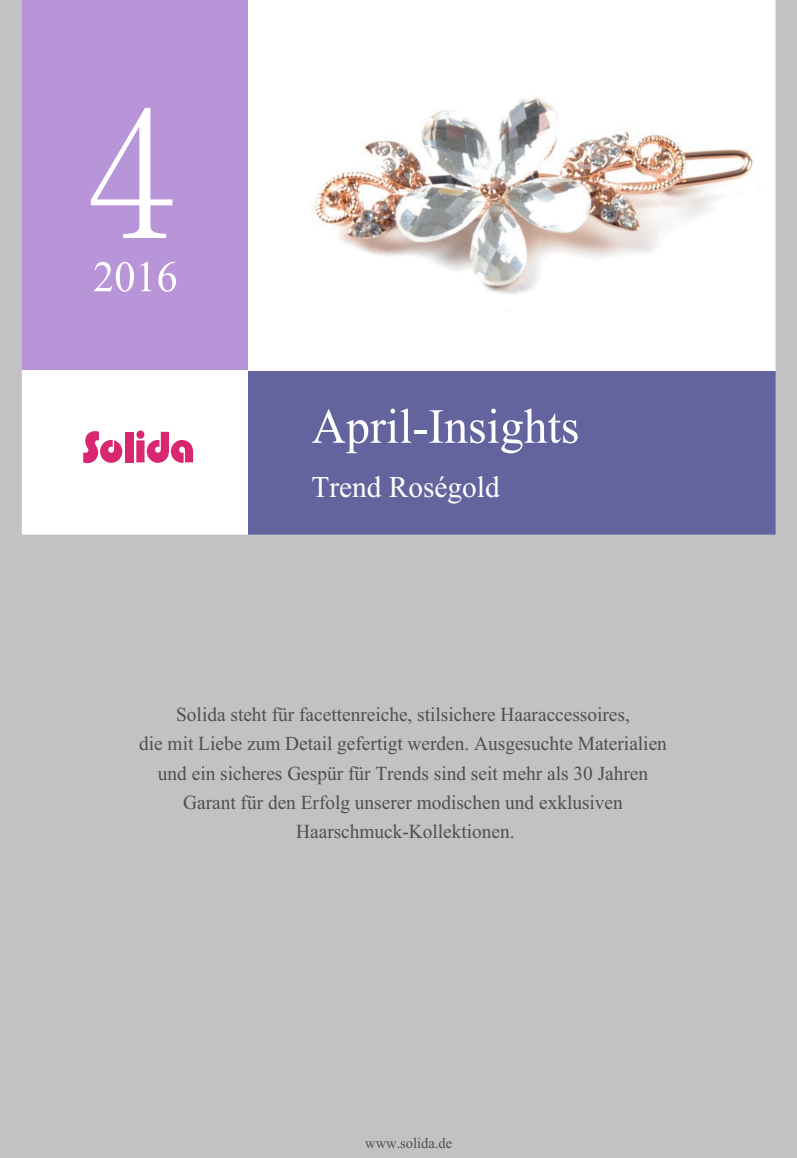
<style>
.page{position:relative;width:797px;height:1158px;background:#fff}
.page>*{position:absolute;margin:0;border:0;box-sizing:border-box;transform-origin:0 0}
.t1{font:185.4px "Batang Che";color:#fff}
.t2{font:61.05px "Aparajita";color:#fff}
.t3{font:54.15px "Aparajita";color:#fff}
.t4{font:37.5px "Aparajita";color:#fff}
.t5{font:24.75px/29.2px "Aparajita";color:#4f4f52;text-align:center}
.t6{font:18.6px "Aparajita";color:#4f4f52}
</style>
<div class="page">
<div style="left:0;top:0;width:796px;height:1158px;background:#c2c2c4"></div>
<svg style="left:22px;top:0;width:754px;height:535px;background:#c8bed9"></svg>
<h1 class="t1" style="left:86px;top:82px;width:92px">4</h1>
<h3 class="t3" style="left:93px;top:252px;width:86px">2016</h3>
<h2 class="t2" style="left:311px;top:398px;width:269px">April-Insights</h2>
<h3 class="t4" style="left:311px;top:470px;width:189px">Trend Roségold</h3>
<p class="t5" style="left:139px;top:701px;width:529px">Solida steht für facettenreiche, stilsichere Haaraccessoires,<br>die mit Liebe zum Detail gefertigt werden. Ausgesuchte Materialien und ein sicheres Gespür für Trends sind seit mehr als 30 Jahren Garant für den Erfolg unserer modischen und exklusiven Haarschmuck-Kollektionen.</p>
<p class="t6" style="left:365px;top:1135px;width:88px">www.solida.de</p>
</div>
